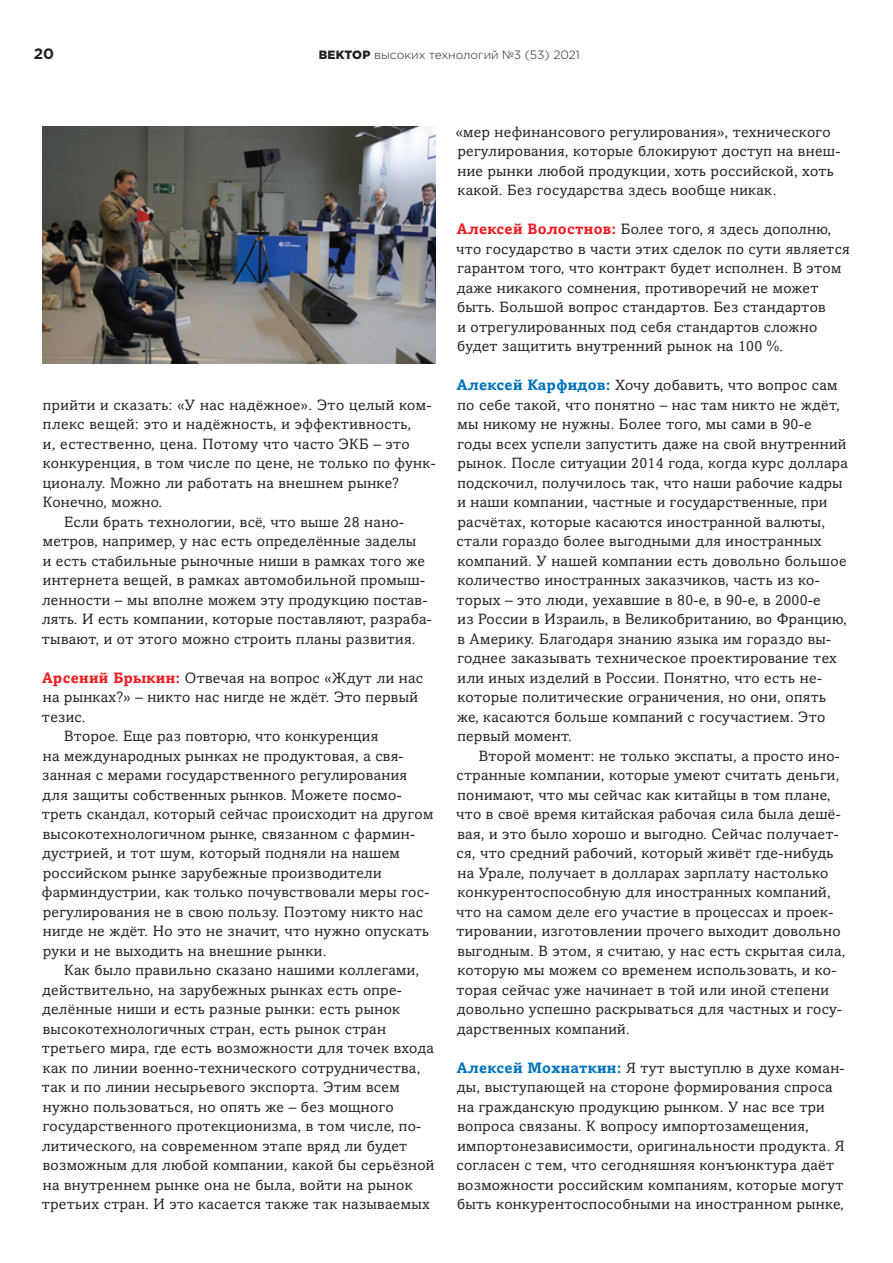
<style>
.page{position:relative;width:893px;height:1263px;background:#fff}
.page>*{position:absolute;margin:0;border:0;box-sizing:border-box;transform-origin:0 0}
.t1{font:15px/19.5px "Amasis MTW1 G";letter-spacing:.02em;color:#231f20}
.t2{font:700 15px "Gotham Pro";color:#231f20}
.t3{font:300 12px "Gotham Pro";color:#231f20}
.s1{font-weight:900}
.s2{font-weight:700;color:#ee1d23}
.s3{font-weight:700;color:#0072bc}
</style>
<div class="page">
<img style="left:43px;top:127px;width:393px;height:236px">
<p class="t2" style="left:34px;top:45px;width:22px">20</p>
<p class="t3" style="left:319px;top:48px;width:262px"><span class="s1">ВЕКТОР</span> высоких технологий №3 (53) 2021</p>
<p class="t1" style="left:43px;top:395px;width:390px">прийти и сказать: «У нас надёжное». Это целый ком-</p>
<p class="t1" style="left:43px;top:415px;width:370px">плекс вещей: это и надёжность, и эффективность,</p>
<p class="t1" style="left:43px;top:434px;width:368px">и, естественно, цена. Потому что часто ЭКБ – это</p>
<p class="t1" style="left:43px;top:454px;width:394px">конкуренция, в том числе по цене, не только по функ-</p>
<p class="t1" style="left:43px;top:473px;width:358px">ционалу. Можно ли работать на внешнем рынке?</p>
<p class="t1" style="left:43px;top:493px;width:121px">Конечно, можно.</p>
<p class="t1" style="left:64px;top:512px;width:341px">Если брать технологии, всё, что выше 28 нано-</p>
<p class="t1" style="left:43px;top:532px;width:375px">метров, например, у нас есть определённые заделы</p>
<p class="t1" style="left:43px;top:551px;width:384px">и есть стабильные рыночные ниши в рамках того же</p>
<p class="t1" style="left:43px;top:571px;width:384px">интернета вещей, в рамках автомобильной промыш-</p>
<p class="t1" style="left:42px;top:590px;width:387px">ленности – мы вполне можем эту продукцию постав-</p>
<p class="t1" style="left:42px;top:610px;width:392px">лять. И есть компании, которые поставляют, разраба-</p>
<p class="t1" style="left:42px;top:629px;width:375px">тывают, и от этого можно строить планы развития.</p>
<p class="t1" style="left:42px;top:668px;width:382px"><span class="s2">Арсений Брыкин:</span> Отвечая на вопрос «Ждут ли нас</p>
<p class="t1" style="left:43px;top:688px;width:377px">на рынках?» – никто нас нигде не ждёт. Это первый</p>
<p class="t1" style="left:42px;top:707px;width:45px">тезис.</p>
<p class="t1" style="left:64px;top:727px;width:316px">Второе. Еще раз повторю, что конкуренция</p>
<p class="t1" style="left:43px;top:746px;width:362px">на международных рынках не продуктовая, а свя-</p>
<p class="t1" style="left:42px;top:766px;width:366px">занная с мерами государственного регулирования</p>
<p class="t1" style="left:42px;top:785px;width:361px">для защиты собственных рынков. Можете посмо-</p>
<p class="t1" style="left:42px;top:805px;width:393px">треть скандал, который сейчас происходит на другом</p>
<p class="t1" style="left:43px;top:824px;width:374px">высокотехнологичном рынке, связанном с фармин-</p>
<p class="t1" style="left:42px;top:844px;width:359px">дустрией, и тот шум, который подняли на нашем</p>
<p class="t1" style="left:43px;top:863px;width:340px">российском рынке зарубежные производители</p>
<p class="t1" style="left:42px;top:883px;width:389px">фарминдустрии, как только почувствовали меры гос-</p>
<p class="t1" style="left:43px;top:902px;width:382px">регулирования не в свою пользу. Поэтому никто нас</p>
<p class="t1" style="left:43px;top:922px;width:388px">нигде не ждёт. Но это не значит, что нужно опускать</p>
<p class="t1" style="left:43px;top:941px;width:285px">руки и не выходить на внешние рынки.</p>
<p class="t1" style="left:64px;top:961px;width:357px">Как было правильно сказано нашими коллегами,</p>
<p class="t1" style="left:42px;top:980px;width:361px">действительно, на зарубежных рынках есть опре-</p>
<p class="t1" style="left:42px;top:1000px;width:360px">делённые ниши и есть разные рынки: есть рынок</p>
<p class="t1" style="left:43px;top:1019px;width:345px">высокотехнологичных стран, есть рынок стран</p>
<p class="t1" style="left:42px;top:1039px;width:393px">третьего мира, где есть возможности для точек входа</p>
<p class="t1" style="left:43px;top:1058px;width:379px">как по линии военно-технического сотрудничества,</p>
<p class="t1" style="left:42px;top:1078px;width:359px">так и по линии несырьевого экспорта. Этим всем</p>
<p class="t1" style="left:43px;top:1097px;width:352px">нужно пользоваться, но опять же – без мощного</p>
<p class="t1" style="left:43px;top:1117px;width:380px">государственного протекционизма, в том числе, по-</p>
<p class="t1" style="left:42px;top:1136px;width:367px">литического, на современном этапе вряд ли будет</p>
<p class="t1" style="left:43px;top:1156px;width:393px">возможным для любой компании, какой бы серьёзной</p>
<p class="t1" style="left:43px;top:1175px;width:371px">на внутреннем рынке она не была, войти на рынок</p>
<p class="t1" style="left:42px;top:1195px;width:389px">третьих стран. И это касается также так называемых</p>
<p class="t1" style="left:456px;top:122px;width:386px">«мер нефинансового регулирования», технического регулирования, которые блокируют доступ на внеш&shy;ние рынки любой продукции, хоть российской, хоть какой. Без государства здесь вообще никак.</p>
<p class="t1" style="left:456px;top:220px;width:395px"><span class="s2">Алексей Волостнов:</span> Более того, я здесь дополню, что государство в части этих сделок по сути является гарантом того, что контракт будет исполнен. В этом даже никакого сомнения, противоречий не может быть. Большой вопрос стандартов. Без стандартов<br>и отрегулированных под себя стандартов сложно будет защитить внутренний рынок на 100 %.</p>
<p class="t1" style="left:456px;top:376px;width:393px"><span class="s3">Алексей Карфидов:</span> Хочу добавить, что вопрос сам по себе такой, что понятно – нас там никто не ждёт, мы никому не нужны. Более того, мы сами в 90-е годы всех успели запустить даже на свой внутренний рынок. После ситуации 2014 года, когда курс доллара подскочил, получилось так, что наши рабочие кадры и наши компании, частные и государственные, при расчётах, которые касаются иностранной валюты, стали гораздо более выгодными для иностранных компаний. У нашей компании есть довольно большое количество иностранных заказчиков, часть из ко&shy;торых – это люди, уехавшие в 80-е, в 90-е, в 2000-е<br>из России в Израиль, в Великобританию, во Францию, в Америку. Благодаря знанию языка им гораздо вы&shy;годнее заказывать техническое проектирование тех или иных изделий в России. Понятно, что есть не&shy;которые политические ограничения, но они, опять же, касаются больше компаний с госучастием. Это первый момент.</p>
<p class="t1" style="left:456px;top:746px;width:391px;text-indent:23px">Второй момент: не только экспаты, а просто ино&shy;странные компании, которые умеют считать деньги, понимают, что мы сейчас как китайцы в том плане, что в своё время китайская рабочая сила была дешё&shy;вая, и это было хорошо и выгодно. Сейчас получает&shy;ся, что средний рабочий, который живёт где-нибудь на Урале, получает в долларах зарплату настолько конкурентоспособную для иностранных компаний, что на самом деле его участие в процессах и проек&shy;тировании, изготовлении прочего выходит довольно выгодным. В этом, я считаю, у нас есть скрытая сила, которую мы можем со временем использовать, и ко&shy;торая сейчас уже начинает в той или иной степени довольно успешно раскрываться для частных и госу&shy;дарственных компаний.</p>
<p class="t1" style="left:456px;top:1058px;width:390px"><span class="s3">Алексей Мохнаткин:</span> Я тут выступлю в духе коман&shy;ды, выступающей на стороне формирования спроса на гражданскую продукцию рынком. У нас все три вопроса связаны. К вопросу импортозамещения, импортонезависимости, оригинальности продукта. Я согласен с тем, что сегодняшняя конъюнктура даёт возможности российским компаниям, которые могут быть конкурентоспособными на иностранном рынке,</p>
</div>
